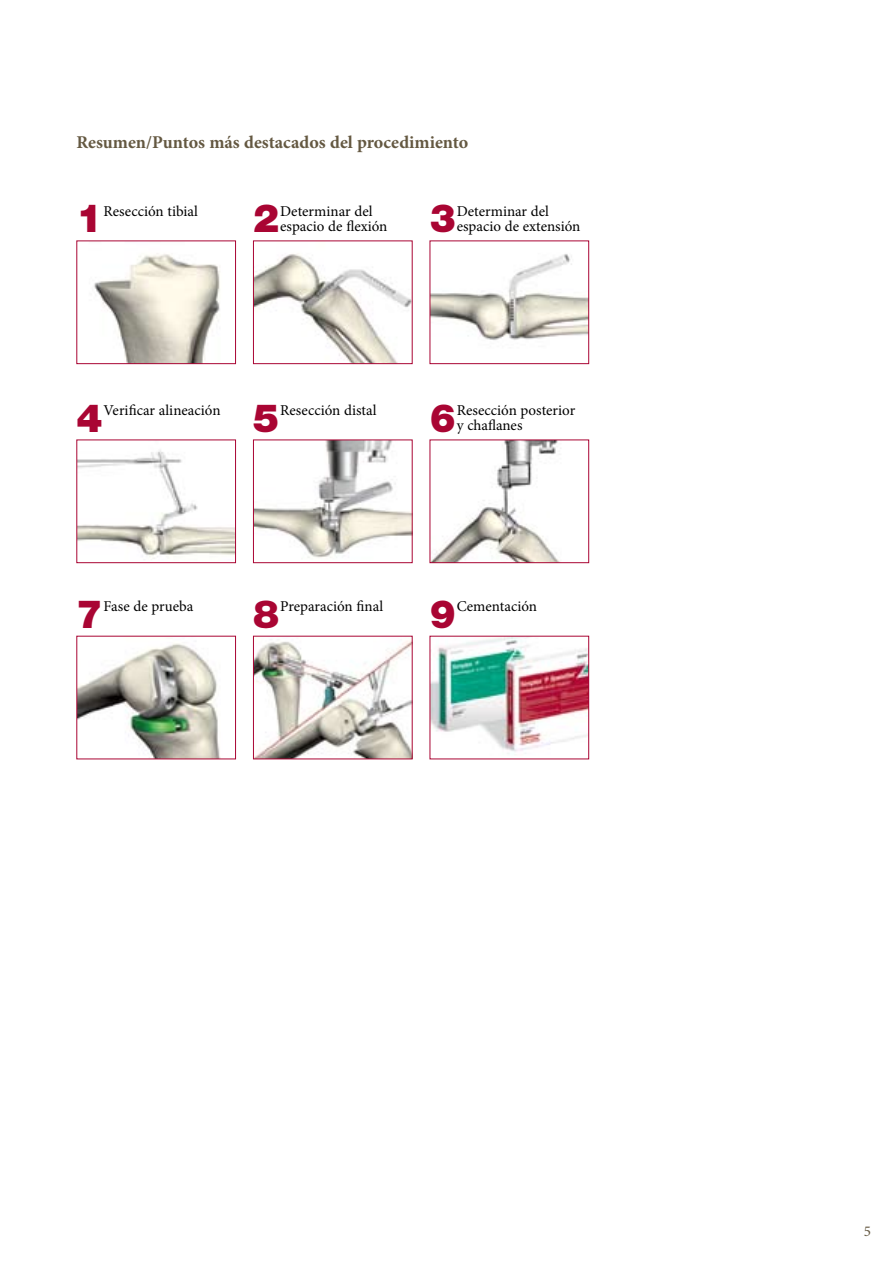
<style>
.page{position:relative;width:893px;height:1263px;background:#fff}
.page>*{position:absolute;margin:0;border:0;box-sizing:border-box;transform-origin:0 0}
.t1{font:900 39px "Helvetica Neue";color:#a90533}
.t2{font:700 18px "Minion Pro";color:#645841}
.t3{font:15px/15px "Minion Pro";color:#000}
</style>
<div class="page">
<img style="left:94px;top:253px;width:126px;height:109px">
<div style="left:77px;top:241px;width:159px;height:123px;border:1px solid #a90533"></div>
<img style="left:255px;top:254px;width:155px;height:108px">
<div style="left:253px;top:241px;width:159px;height:123px;border:1px solid #a90533"></div>
<img style="left:432px;top:254px;width:155px;height:86px">
<div style="left:430px;top:241px;width:159px;height:123px;border:1px solid #a90533"></div>
<img style="left:79px;top:450px;width:155px;height:109px">
<div style="left:77px;top:440px;width:159px;height:123px;border:1px solid #a90533"></div>
<img style="left:255px;top:442px;width:155px;height:116px">
<div style="left:253px;top:440px;width:159px;height:123px;border:1px solid #a90533"></div>
<img style="left:432px;top:442px;width:127px;height:119px">
<div style="left:430px;top:440px;width:159px;height:123px;border:1px solid #a90533"></div>
<img style="left:79px;top:643px;width:141px;height:114px">
<img style="left:255px;top:641px;width:155px;height:116px">
<img style="left:432px;top:638px;width:155px;height:116px">
<p class="t2" style="left:77px;top:130px;width:393px">Resumen/Puntos más destacados del procedimiento</p>
<h1 class="t1" style="left:77px;top:195px;width:28px">1</h1>
<p class="t3" style="left:104px;top:204px;width:96px">Resección tibial</p>
<h1 class="t1" style="left:253px;top:195px;width:28px">2</h1>
<p class="t3" style="left:280px;top:204px;width:109px">Determinar del espacio de flexión</p>
<h1 class="t1" style="left:430px;top:195px;width:28px">3</h1>
<p class="t3" style="left:457px;top:204px;width:125px">Determinar del espacio de extensión</p>
<h1 class="t1" style="left:77px;top:394px;width:28px">4</h1>
<p class="t3" style="left:104px;top:403px;width:119px">Verificar alineación</p>
<h1 class="t1" style="left:253px;top:394px;width:28px">5</h1>
<p class="t3" style="left:280px;top:403px;width:98px">Resección distal</p>
<h1 class="t1" style="left:430px;top:394px;width:28px">6</h1>
<p class="t3" style="left:457px;top:403px;width:120px">Resección posterior y chaflanes</p>
<h1 class="t1" style="left:77px;top:591px;width:28px">7</h1>
<p class="t3" style="left:104px;top:599px;width:91px">Fase de prueba</p>
<h1 class="t1" style="left:253px;top:591px;width:28px">8</h1>
<p class="t3" style="left:280px;top:599px;width:105px">Preparación final</p>
<h1 class="t1" style="left:430px;top:591px;width:28px">9</h1>
<p class="t3" style="left:457px;top:599px;width:82px">Cementación</p>
</div>
